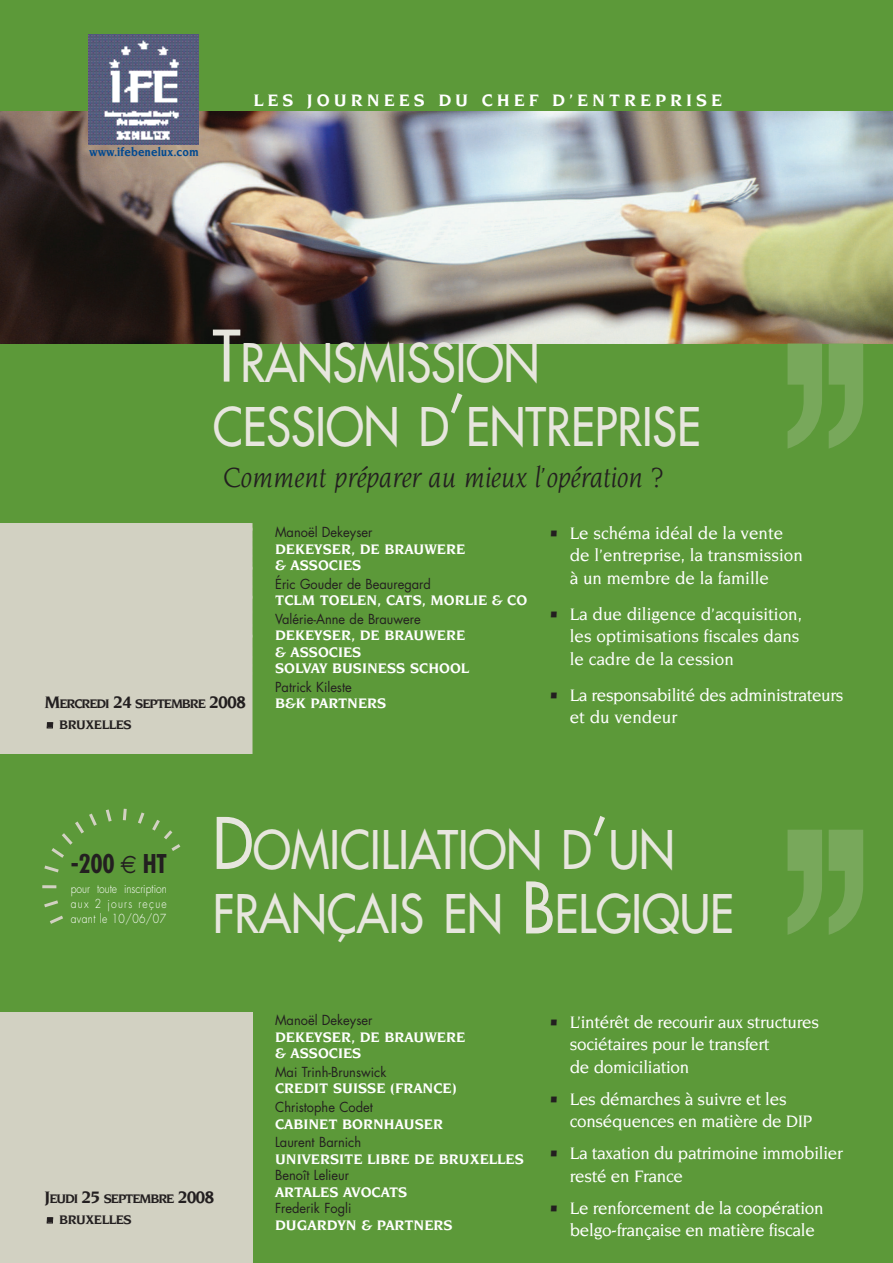
<style>
.page{position:relative;width:893px;height:1263px;background:#5c9939}
.page>*{position:absolute;margin:0;border:0;box-sizing:border-box;transform-origin:0 0}
.t1{font:51.75px/64.5px "Futura";color:#e7e6de;scale:.88 1}
.t2{font:italic 30px "Novarese";letter-spacing:-.015em;color:#231f20}
.t3{font:700 condensed 25.2px "Futura";color:#231f20}
.t4{font:500 18px/22.5px "Novarese";letter-spacing:-.015em;color:#fff;scale:.95 1}
.t5{font:700 18px "Novarese";letter-spacing:.22em;color:#fff}
.t6{font:700 15px/16.5px "Novarese";color:#fff}
.t7{font:13.5px "Futura";color:#231f20;scale:.95 1}
.t8{font:700 13.5px "Novarese";letter-spacing:-.08em;color:#231f20}
.t9{font:700 13.5px "Novarese";letter-spacing:-.035em;color:#231f20}
.t10{font:700 12.75px "Novarese";color:#014990;scale:.92 1}
.t11{font:300 12.15px/15px "Futura";letter-spacing:.035em;color:#fff;text-align:justify;scale:.85 1}
.s1{font-size:69px}
.s2{font-family:"Itc Eras";font-weight:700;font-size:16.5px;color:#231f20}
.s3{font-size:18px}
.s4{font-family:"Itc Eras";font-size:15px}
.s5{font-family:"Euro Sans";font-weight:400;font-stretch:normal}
</style>
<div class="page">
<img style="left:0;top:111px;width:893px;height:232px">
<hr style="left:250px;top:523px;width:2px;height:231px;background:#d2d1c2">
<img style="left:88px;top:34px;width:111px;height:111px">
<svg style="left:787px;top:830px;width:35px;height:105px"></svg>
<svg style="left:829px;top:830px;width:34px;height:105px"></svg>
<svg style="left:787px;top:343px;width:35px;height:106px"></svg>
<svg style="left:829px;top:343px;width:34px;height:106px"></svg>
<div style="left:0;top:523px;width:251px;height:231px;background:#d2d1c2"></div>
<div style="left:0;top:1012px;width:252px;height:251px;background:#d2d1c2"></div>
<svg style="left:138px;top:812px;width:43px;height:39px"></svg>
<svg style="left:122px;top:808px;width:5px;height:13px"></svg>
<svg style="left:44px;top:809px;width:68px;height:64px"></svg>
<hr style="left:42px;top:885px;width:14px;height:3px;background:#d2d1c2">
<svg style="left:44px;top:900px;width:19px;height:24px"></svg>
<p class="t10" style="left:89px;top:147px;width:121px">www.ifebenelux.com</p>
<p class="t5" style="left:253px;top:93px;width:470px">LES JOURNEES DU CHEF D’ENTREPRISE</p>
<h1 class="t1" style="left:213px;top:334px;width:556px"><span class="s1">T</span>RANSMISSION<br>CESSION D<span class="s1">’</span>ENTREPRISE</h1>
<h2 class="t2" style="left:223px;top:466px;width:442px">Comment préparer au mieux l’opération ?</h2>
<p class="t7" style="left:275px;top:526px;width:104px">Manoël Dekeyser</p>
<p class="t6" style="left:275px;top:541px;width:192px">DEKEYSER, DE BRAUWERE &amp; ASSOCIES</p>
<p class="t7" style="left:275px;top:577px;width:165px">Éric Gouder de Beauregard</p>
<p class="t6" style="left:275px;top:593px;width:254px">TCLM TOELEN, CATS, MORLIE &amp; CO</p>
<p class="t7" style="left:275px;top:613px;width:155px">Valérie-Anne de Brauwere</p>
<p class="t6" style="left:275px;top:628px;width:196px">DEKEYSER, DE BRAUWERE &amp; ASSOCIES<br>SOLVAY BUSINESS SCHOOL</p>
<p class="t7" style="left:275px;top:681px;width:82px">Patrick Kileste</p>
<p class="t6" style="left:275px;top:696px;width:113px">B&amp;K PARTNERS</p>
<p class="t4" style="left:570px;top:523px;width:247px;text-indent:-21px"><span class="s2">•</span> Le schéma idéal de la vente de l’entreprise, la transmission à un membre de la famille</p>
<p class="t4" style="left:570px;top:604px;width:246px;text-indent:-21px"><span class="s2">•</span> La due diligence d’acquisition, les optimisations fiscales dans le cadre de la cession</p>
<p class="t4" style="left:570px;top:685px;width:289px;text-indent:-21px"><span class="s2">•</span> La responsabilité des administrateurs et du vendeur</p>
<p class="t8" style="left:45px;top:698px;width:203px"><span class="s3">M</span>ERCREDI <span class="s3">24</span> SEPTEMBRE <span class="s3">2008</span></p>
<p class="t9" style="left:45px;top:719px;width:89px"><span class="s4">•</span> BRUXELLES</p>
<h3 class="t3" style="left:71px;top:853px;width:97px">-200 <span class="s5">€</span> HT</h3>
<p class="t11" style="left:71px;top:882px;width:114px">pour toute inscription aux 2 jours reçue avant le 10/06/07</p>
<h1 class="t1" style="left:213px;top:821px;width:594px"><span class="s1">D</span>OMICILIATION D<span class="s1">’</span>UN<br>FRANÇAIS EN <span class="s1">B</span>ELGIQUE</h1>
<p class="t8" style="left:45px;top:1193px;width:172px"><span class="s3">J</span>EUDI <span class="s3">25</span> SEPTEMBRE <span class="s3">2008</span></p>
<p class="t9" style="left:45px;top:1214px;width:89px"><span class="s4">•</span> BRUXELLES</p>
<p class="t7" style="left:275px;top:1014px;width:104px">Manoël Dekeyser</p>
<p class="t6" style="left:275px;top:1029px;width:192px">DEKEYSER, DE BRAUWERE &amp; ASSOCIES</p>
<p class="t7" style="left:275px;top:1066px;width:119px">Mai Trinh-Brunswick</p>
<p class="t6" style="left:275px;top:1081px;width:183px">CREDIT SUISSE (FRANCE)</p>
<p class="t7" style="left:275px;top:1101px;width:104px">Christophe Codet</p>
<p class="t6" style="left:275px;top:1116px;width:169px">CABINET BORNHAUSER</p>
<p class="t7" style="left:275px;top:1136px;width:92px">Laurent Barnich</p>
<p class="t6" style="left:275px;top:1151px;width:250px">UNIVERSITE LIBRE DE BRUXELLES</p>
<p class="t7" style="left:275px;top:1169px;width:79px">Benoît Lelieur</p>
<p class="t6" style="left:275px;top:1184px;width:134px">ARTALES AVOCATS</p>
<p class="t7" style="left:275px;top:1202px;width:82px">Frederik Fogli</p>
<p class="t6" style="left:275px;top:1217px;width:179px">DUGARDYN &amp; PARTNERS</p>
<p class="t4" style="left:570px;top:1011px;width:264px;text-indent:-21px"><span class="s2">•</span> L’intérêt de recourir aux structures sociétaires pour le transfert<br>de domiciliation</p>
<p class="t4" style="left:570px;top:1088px;width:257px;text-indent:-21px"><span class="s2">•</span> Les démarches à suivre et les conséquences en matière de DIP</p>
<p class="t4" style="left:570px;top:1143px;width:289px;text-indent:-21px"><span class="s2">•</span> La taxation du patrimoine immobilier resté en France</p>
<p class="t4" style="left:570px;top:1197px;width:269px;text-indent:-21px"><span class="s2">•</span> Le renforcement de la coopération belgo-française en matière fiscale</p>
</div>
